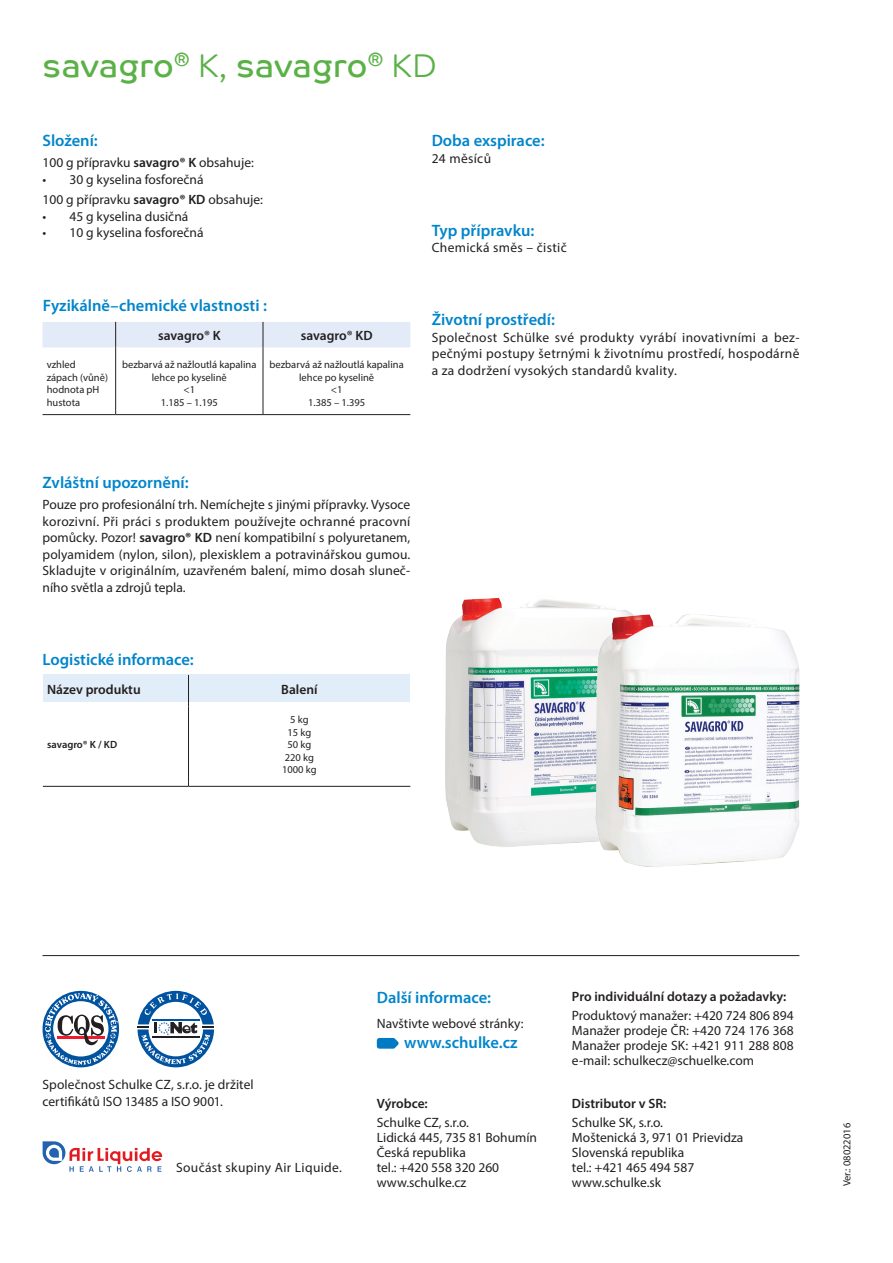
<style>
.page{position:relative;width:893px;height:1263px;background:#fff}
.page>*{position:absolute;margin:0;border:0;box-sizing:border-box;transform-origin:0 0}
.t1{font:33px "Co Text";color:#5ab146}
.t2{font:600 16.5px "Myriad Pro";color:#0085cb}
.t3{font:13.5px/15px "Myriad Pro";color:#231f20}
.t4{font:600 13.5px "Myriad Pro";color:#231f20}
.t5{font:13.5px "Myriad Pro";letter-spacing:.025em;color:#231f20}
.t6{font:10.5px/12.6px "Myriad Pro";color:#231f20;text-align:center}
.t7{font:600 10.5px "Myriad Pro";letter-spacing:-.005em;color:#231f20}
.s1{font-family:"Co Text Lt"}
.s2{font-weight:600}
.s3{font-weight:700}
</style>
<div class="page">
<div style="left:43px;top:675px;width:146px;height:27px;background:#e1edf8"></div>
<div style="left:189px;top:675px;width:221px;height:27px;background:#e1edf8"></div>
<svg style="left:188px;top:675px;width:1px;height:31px"></svg>
<hr style="left:188px;top:706px;width:1px;height:76px;background:#231f20">
<hr style="left:43px;top:786px;width:146px;height:1px;background:#231f20">
<hr style="left:189px;top:786px;width:122px;height:1px;background:#231f20">
<hr style="left:311px;top:786px;width:99px;height:1px;background:#231f20">
<hr style="left:115px;top:356px;width:1px;height:54px;background:#231f20">
<hr style="left:43px;top:414px;width:73px;height:1px;background:#231f20">
<hr style="left:116px;top:414px;width:147px;height:1px;background:#231f20">
<hr style="left:263px;top:414px;width:147px;height:1px;background:#231f20">
<svg style="left:43px;top:322px;width:367px;height:34px"></svg>
<hr style="left:263px;top:356px;width:1px;height:54px;background:#231f20">
<img style="left:445px;top:598px;width:116px;height:249px">
<img style="left:561px;top:601px;width:239px;height:266px">
<hr style="left:43px;top:955px;width:756px;height:1px;background:#231f20">
<svg style="left:45px;top:993px;width:73px;height:72px"></svg>
<svg style="left:138px;top:991px;width:76px;height:76px"></svg>
<hr style="left:152px;top:1019px;width:48px;height:2px;background:#0153a0">
<hr style="left:152px;top:1036px;width:48px;height:1px;background:#231f20">
<svg style="left:377px;top:1038px;width:22px;height:11px"></svg>
<svg style="left:43px;top:1141px;width:119px;height:31px"></svg>
<h1 class="t1" style="left:43px;top:46px;width:396px">savagro<sup>®</sup> <span class="s1">k,</span> savagro<sup>®</sup> <span class="s1">kd</span></h1>
<p class="t2" style="left:43px;top:130px;width:57px">Složení:</p>
<p class="t3" style="left:43px;top:155px;width:213px">100 g přípravku <span class="s2">savagro</span><span class="s3">®</span> <span class="s2">K</span> obsahuje:</p>
<p class="t3" style="left:43px;top:168px;width:222px;line-height:20.7px">• 30 g kyselina fosforečná<br>100 g přípravku <span class="s2">savagro</span><span class="s3">®</span> <span class="s2">KD</span> obsahuje:</p>
<p class="t3" style="left:43px;top:209px;width:147px">• 45 g kyselina dusičná</p>
<p class="t3" style="left:43px;top:225px;width:163px">• 10 g kyselina fosforečná</p>
<p class="t2" style="left:43px;top:295px;width:225px">Fyzikálně–chemické vlastnosti :</p>
<p class="t4" style="left:158px;top:327px;width:64px">savagro® K</p>
<p class="t4" style="left:301px;top:327px;width:73px">savagro® KD</p>
<p class="t6" style="left:47px;top:358px;width:63px;text-align:left">vzhled zápach (vůně) hodnota pH hustota</p>
<p class="t6" style="left:122px;top:358px;width:136px">bezbarvá až nažloutlá kapalina lehce po kyselině<br>&lt;1<br>1.185 – 1.195</p>
<p class="t6" style="left:270px;top:358px;width:136px">bezbarvá až nažloutlá kapalina lehce po kyselině<br>&lt;1<br>1.385 – 1.395</p>
<p class="t2" style="left:432px;top:130px;width:114px">Doba exspirace:</p>
<p class="t5" style="left:432px;top:150px;width:61px">24 měsíců</p>
<p class="t2" style="left:432px;top:220px;width:104px">Typ přípravku:</p>
<p class="t5" style="left:432px;top:239px;width:136px">Chemická směs – čistič</p>
<p class="t2" style="left:432px;top:309px;width:125px">Životní prostředí:</p>
<p class="t3" style="left:432px;top:329px;width:369px;line-height:16.5px;text-align:justify">Společnost Schülke své produkty vyrábí inovativními a bez&shy;pečnými postupy šetrnými k životnímu prostředí, hospodárně a za dodržení vysokých standardů kvality.</p>
<p class="t2" style="left:43px;top:472px;width:148px">Zvláštní upozornění:</p>
<p class="t3" style="left:43px;top:496px;width:369px;line-height:16.5px;text-align:justify">Pouze pro profesionální trh. Nemíchejte s jinými přípravky. Vysoce korozivní. Při práci s produktem používejte ochranné pracovní pomůcky. Pozor! <span class="s2">savagro</span><span class="s3">®</span> <span class="s2">KD</span> není kompatibilní s polyuretanem, polyamidem (nylon, silon), plexisklem a potravinářskou gumou.<br>Skladujte v originálním, uzavřeném balení, mimo dosah sluneč&shy;ního světla a zdrojů tepla.</p>
<p class="t2" style="left:43px;top:649px;width:153px">Logistické informace:</p>
<p class="t4" style="left:47px;top:680px;width:95px">Název produktu</p>
<p class="t4" style="left:281px;top:680px;width:38px">Balení</p>
<p class="t7" style="left:47px;top:738px;width:72px">savagro<span class="s3">®</span> K / KD</p>
<p class="t6" style="left:282px;top:713px;width:36px">5 kg<br>15 kg<br>50 kg<br>220 kg<br>1000 kg</p>
<p class="t3" style="left:43px;top:1076px;width:213px;line-height:16.5px">Společnost Schulke CZ, s.r.o. je držitel certifikátů ISO 13485 a ISO 9001.</p>
<p class="t5" style="left:176px;top:1159px;width:167px">Součást skupiny Air Liquide.</p>
<p class="t2" style="left:377px;top:987px;width:116px">Další informace:</p>
<p class="t3" style="left:377px;top:1016px;width:148px">Navštivte webové stránky:</p>
<p class="t2" style="left:404px;top:1032px;width:115px">www.schulke.cz</p>
<p class="t4" style="left:377px;top:1095px;width:53px">Výrobce:</p>
<p class="t3" style="left:377px;top:1115px;width:162px">Schulke CZ, s.r.o.<br>Lidická 445, 735 81 Bohumín<br>Česká republika<br>tel.: +420 558 320 260 www.schulke.cz</p>
<p class="t4" style="left:572px;top:988px;width:216px">Pro individuální dotazy a požadavky:</p>
<p class="t3" style="left:572px;top:1008px;width:223px;text-align:justify">Produktový manažer: +420 724 806 894<br>Manažer prodeje ČR: +420 724 176 368<br>Manažer prodeje SK: +421 911 288 808 e-mail: schulkecz@schuelke.com</p>
<p class="t4" style="left:572px;top:1095px;width:96px">Distributor v SR:</p>
<p class="t3" style="left:572px;top:1115px;width:173px">Schulke SK, s.r.o.<br>Moštenická 3, 971 01 Prievidza<br>Slovenská republika<br>tel.: +421 465 494 587 www.schulke.sk</p>
<p class="t6" style="left:840px;top:1186px;width:65px;rotate:-90deg">Ver.: 08022016</p>
</div>
